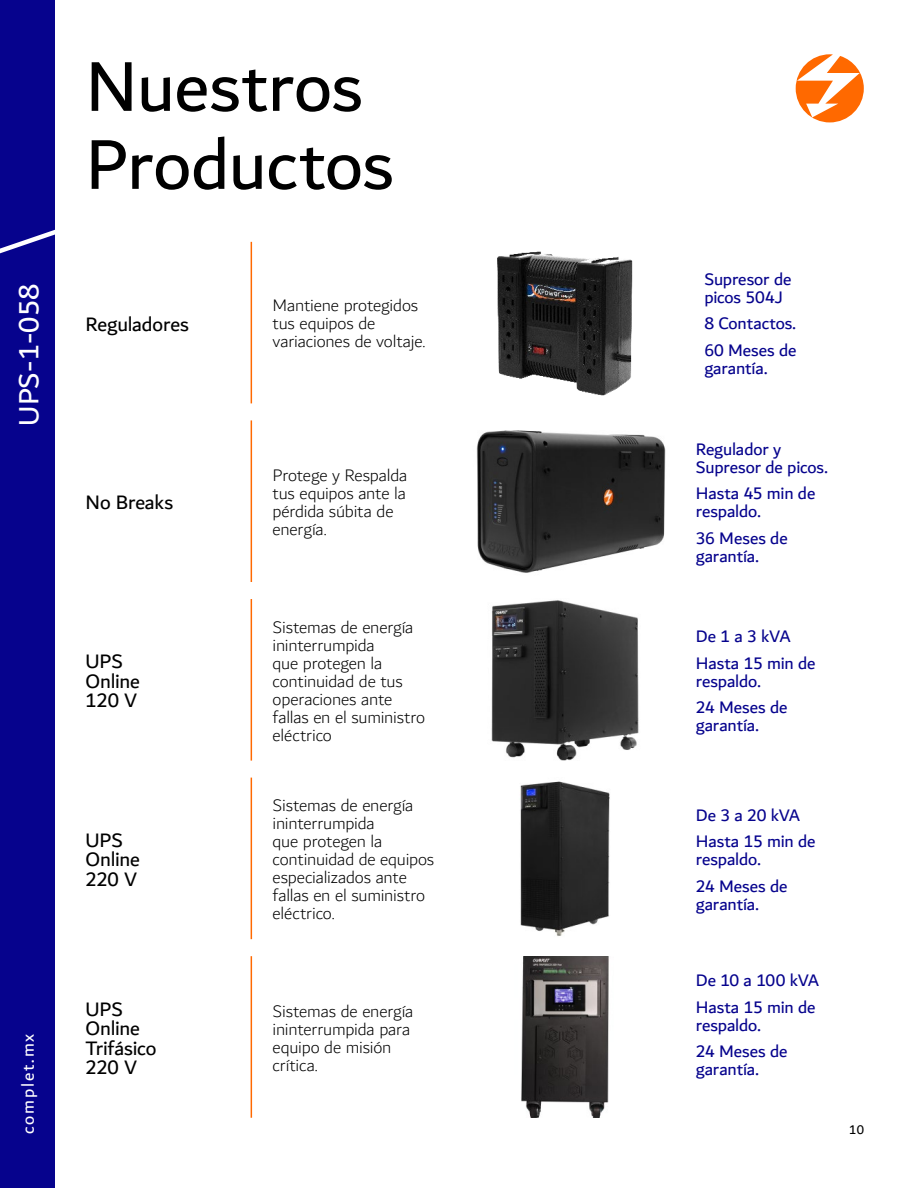
<style>
.page{position:relative;width:918px;height:1188px;background:#fff}
.page>*{position:absolute;margin:0;border:0;box-sizing:border-box;transform-origin:0 0}
.t1{font:75px/78px "Dubai";letter-spacing:-.01em;color:#000}
.t2{font:30px "Dubai";color:#fff}
.t3{font:21px/19.5px "Dubai";letter-spacing:-.01em;color:#000}
.t4{font:300 18px/18px "Dubai";letter-spacing:-.01em;color:#000}
.t5{font:18px/26.5px "Dubai";letter-spacing:-.005em;color:#06038d}
.t6{font:18px "Dubai";letter-spacing:.1em;color:#fff}
.t7{font:13.5px "Dubai";color:#000}
</style>
<div class="page">
<div style="left:0;top:0;width:54px;height:1188px;background:#06038d"></div>
<svg style="left:0;top:223px;width:55px;height:38px"></svg>
<svg style="left:796px;top:54px;width:68px;height:68px"></svg>
<hr style="left:251px;top:242px;width:1px;height:161px;background:#ff6900">
<hr style="left:251px;top:420px;width:1px;height:162px;background:#ff6900">
<hr style="left:251px;top:599px;width:1px;height:162px;background:#ff6900">
<hr style="left:251px;top:778px;width:1px;height:161px;background:#ff6900">
<hr style="left:251px;top:956px;width:1px;height:162px;background:#ff6900">
<img style="left:476px;top:430px;width:190px;height:143px">
<img style="left:497px;top:251px;width:136px;height:145px">
<img style="left:491px;top:600px;width:148px;height:161px">
<img style="left:520px;top:781px;width:90px;height:155px">
<img style="left:521px;top:956px;width:88px;height:162px">
<h2 class="t2" style="left:10px;top:426px;width:143px;rotate:-90deg">UPS-1-058</h2>
<p class="t6" style="left:18px;top:1134px;width:102px;rotate:-90deg">complet.mx</p>
<h1 class="t1" style="left:86px;top:46px;width:310px">Nuestros<br>Productos</h1>
<p class="t3" style="left:86px;top:316px;width:105px">Reguladores</p>
<p class="t4" style="left:273px;top:298px;width:154px">Mantiene protegidos tus equipos de variaciones de voltaje.</p>
<p class="t5" style="left:704px;top:271px;width:89px;line-height:18px">Supresor de picos 504J</p>
<p class="t5" style="left:704px;top:312px;width:94px">8 Contactos.<br>60 Meses de</p>
<p class="t5" style="left:704px;top:356px;width:65px">garantía.</p>
<p class="t3" style="left:86px;top:494px;width:89px">No Breaks</p>
<p class="t3" style="left:86px;top:653px;width:56px">UPS<br>Online<br>120 V</p>
<p class="t4" style="left:273px;top:468px;width:136px">Protege y Respalda tus equipos ante la pérdida súbita de energía.</p>
<p class="t5" style="left:696px;top:441px;width:134px;line-height:18px">Regulador y<br>Supresor de picos.</p>
<p class="t5" style="left:696px;top:486px;width:121px;line-height:18px">Hasta 45 min de respaldo.</p>
<p class="t5" style="left:696px;top:530px;width:93px;line-height:18px">36 Meses de garantía.</p>
<p class="t4" style="left:273px;top:619px;width:154px">Sistemas de energía ininterrumpida<br>que protegen la continuidad de tus operaciones ante fallas en el suministro eléctrico</p>
<p class="t5" style="left:696px;top:624px;width:121px">De 1 a 3 kVA<br>Hasta 15 min de</p>
<p class="t5" style="left:696px;top:669px;width:93px">respaldo.<br>24 Meses de</p>
<p class="t5" style="left:696px;top:713px;width:65px">garantía.</p>
<p class="t3" style="left:86px;top:832px;width:56px">UPS<br>Online<br>220 V</p>
<p class="t4" style="left:273px;top:798px;width:163px">Sistemas de energía ininterrumpida<br>que protegen la continuidad de equipos especializados ante fallas en el suministro eléctrico.</p>
<p class="t5" style="left:696px;top:803px;width:121px">De 3 a 20 kVA<br>Hasta 15 min de</p>
<p class="t5" style="left:696px;top:847px;width:93px">respaldo.<br>24 Meses de</p>
<p class="t5" style="left:696px;top:892px;width:65px">garantía.</p>
<p class="t3" style="left:86px;top:1001px;width:73px">UPS<br>Online<br>Trifásico<br>220 V</p>
<p class="t4" style="left:273px;top:1003px;width:142px">Sistemas de energía ininterrumpida para equipo de misión crítica.</p>
<p class="t5" style="left:696px;top:968px;width:125px">De 10 a 100 kVA<br>Hasta 15 min de</p>
<p class="t5" style="left:696px;top:1013px;width:93px">respaldo.<br>24 Meses de</p>
<p class="t5" style="left:696px;top:1057px;width:65px">garantía.</p>
<p class="t7" style="left:849px;top:1121px;width:16px">10</p>
</div>
